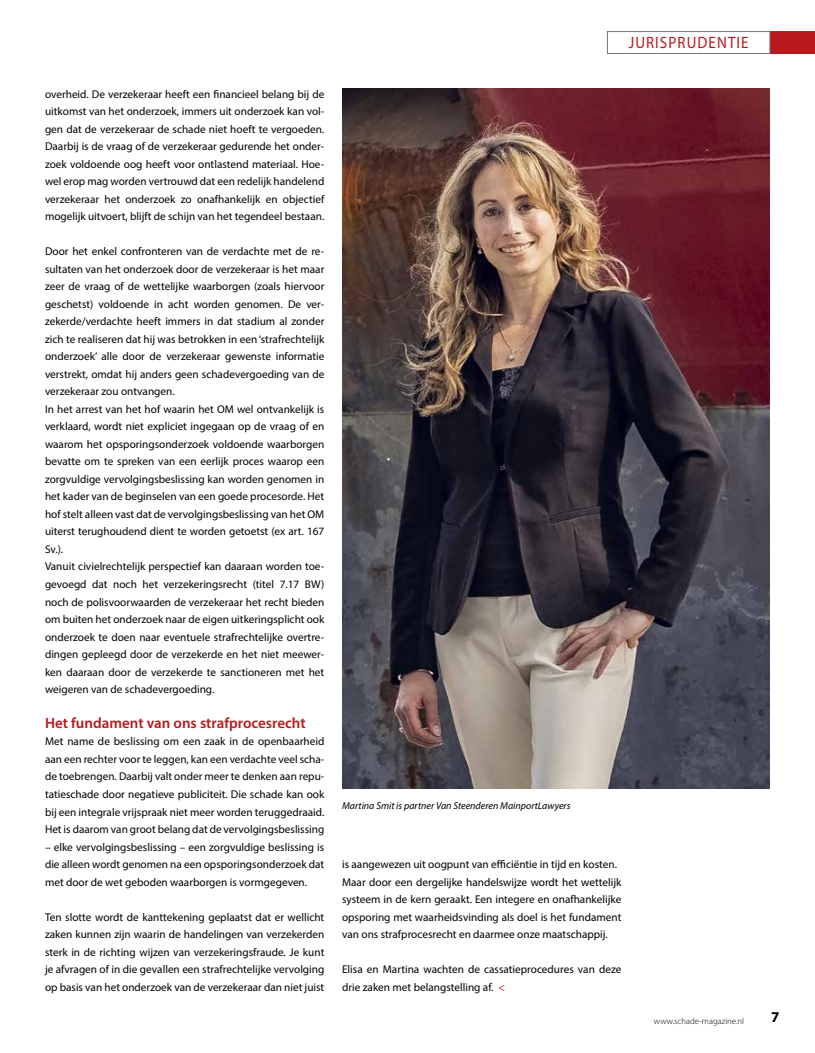
<style>
.page{position:relative;width:815px;height:1053px;background:#fff}
.page>*{position:absolute;margin:0;border:0;box-sizing:border-box;transform-origin:0 0}
.t1{font:16.5px "Myriad Variable Concept";letter-spacing:.075em;color:#b7191c;scale:.91 1}
.t2{font:600 15px "Myriad Pro";color:#b7191c}
.t3{font:700 15px "Myriad Pro";color:#000}
.t4{font:11.25px/17.5px "Myriad Pro";color:#000;text-align:justify}
.t5{font:italic 10px "Myriad Pro";color:#000}
.t6{font:300 8.75px "Myriad Pro";color:#000}
.s1{color:#b7191c}
</style>
<div class="page">
<svg style="left:770px;top:31px;width:45px;height:23px"></svg>
<div style="left:607px;top:31px;width:163px;height:23px;border:1px solid #6c797a"></div>
<img style="left:342px;top:89px;width:428px;height:699px">
<p class="t4" style="left:45px;top:85px;width:281px">overheid. De verzekeraar heeft een financieel belang bij de uitkomst van het onderzoek, immers uit onderzoek kan vol&shy;gen dat de verzekeraar de schade niet hoeft te vergoeden.<br>Daarbij is de vraag of de verzekeraar gedurende het onder&shy;zoek voldoende oog heeft voor ontlastend materiaal. Hoe&shy;wel erop mag worden vertrouwd dat een redelijk handelend verzekeraar het onderzoek zo onafhankelijk en objectief mogelijk uitvoert, blijft de schijn van het tegendeel bestaan.</p>
<p class="t4" style="left:45px;top:242px;width:281px;text-align:left">Door het enkel confronteren van de verdachte met de re&shy;sultaten van het onderzoek door de verzekeraar is het maar zeer de vraag of de wettelijke waarborgen (zoals hiervoor geschetst) voldoende in acht worden genomen. De ver&shy;zekerde/verdachte heeft immers in dat stadium al zonder zich te realiseren dat hij was betrokken in een ‘strafrechtelijk onderzoek’ alle door de verzekeraar gewenste informatie verstrekt, omdat hij anders geen schadevergoeding van de verzekeraar zou ontvangen.<br>In het arrest van het hof waarin het OM wel ontvankelijk is verklaard, wordt niet expliciet ingegaan op de vraag of en waarom het opsporingsonderzoek voldoende waarborgen bevatte om te spreken van een eerlijk proces waarop een zorgvuldige vervolgingsbeslissing kan worden genomen in het kader van de beginselen van een goede procesorde. Het hof stelt alleen vast dat de vervolgingsbeslissing van het OM uiterst terughoudend dient te worden getoetst (ex art. 167<br>Sv.).<br>Vanuit civielrechtelijk perspectief kan daaraan worden toe&shy;gevoegd dat noch het verzekeringsrecht (titel 7.17 BW) noch de polisvoorwaarden de verzekeraar het recht bieden om buiten het onderzoek naar de eigen uitkeringsplicht ook onderzoek te doen naar eventuele strafrechtelijke overtre&shy;dingen gepleegd door de verzekerde en het niet meewer&shy;ken daaraan door de verzekerde te sanctioneren met het weigeren van de schadevergoeding.</p>
<h2 class="t2" style="left:45px;top:713px;width:262px">Het fundament van ons strafprocesrecht</h2>
<p class="t4" style="left:45px;top:732px;width:281px">Met name de beslissing om een zaak in de openbaarheid aan een rechter voor te leggen, kan een verdachte veel scha&shy;de toebrengen. Daarbij valt onder meer te denken aan repu&shy;tatieschade door negatieve publiciteit. Die schade kan ook bij een integrale vrijspraak niet meer worden teruggedraaid.<br>Het is daarom van groot belang dat de vervolgingsbeslissing</p>
<p class="t4" style="left:45px;top:837px;width:281px">– elke vervolgingsbeslissing – een zorgvuldige beslissing is die alleen wordt genomen na een opsporingsonderzoek dat met door de wet geboden waarborgen is vormgegeven.</p>
<p class="t4" style="left:45px;top:907px;width:281px">Ten slotte wordt de kanttekening geplaatst dat er wellicht zaken kunnen zijn waarin de handelingen van verzekerden sterk in de richting wijzen van verzekeringsfraude. Je kunt je afvragen of in die gevallen een strafrechtelijke vervolging op basis van het onderzoek van de verzekeraar dan niet juist</p>
<h1 class="t1" style="left:629px;top:33px;width:133px">JURISPRUDENTIE</h1>
<p class="t5" style="left:342px;top:799px;width:230px">Martina Smit is partner Van Steenderen MainportLawyers</p>
<p class="t4" style="left:342px;top:855px;width:281px;text-align:left">is aangewezen uit oogpunt van efficiëntie in tijd en kosten.<br>Maar door een dergelijke handelswijze wordt het wettelijk systeem in de kern geraakt. Een integere en onafhankelijke opsporing met waarheidsvinding als doel is het fundament van ons strafprocesrecht en daarmee onze maatschappij.</p>
<p class="t4" style="left:342px;top:960px;width:281px">Elisa en Martina wachten de cassatieprocedures van deze drie zaken met belangstelling af. <span class="s1">&lt;</span></p>
<p class="t6" style="left:654px;top:1016px;width:92px">www.schade-magazine.nl</p>
<h2 class="t3" style="left:771px;top:1006px;width:10px">7</h2>
</div>
